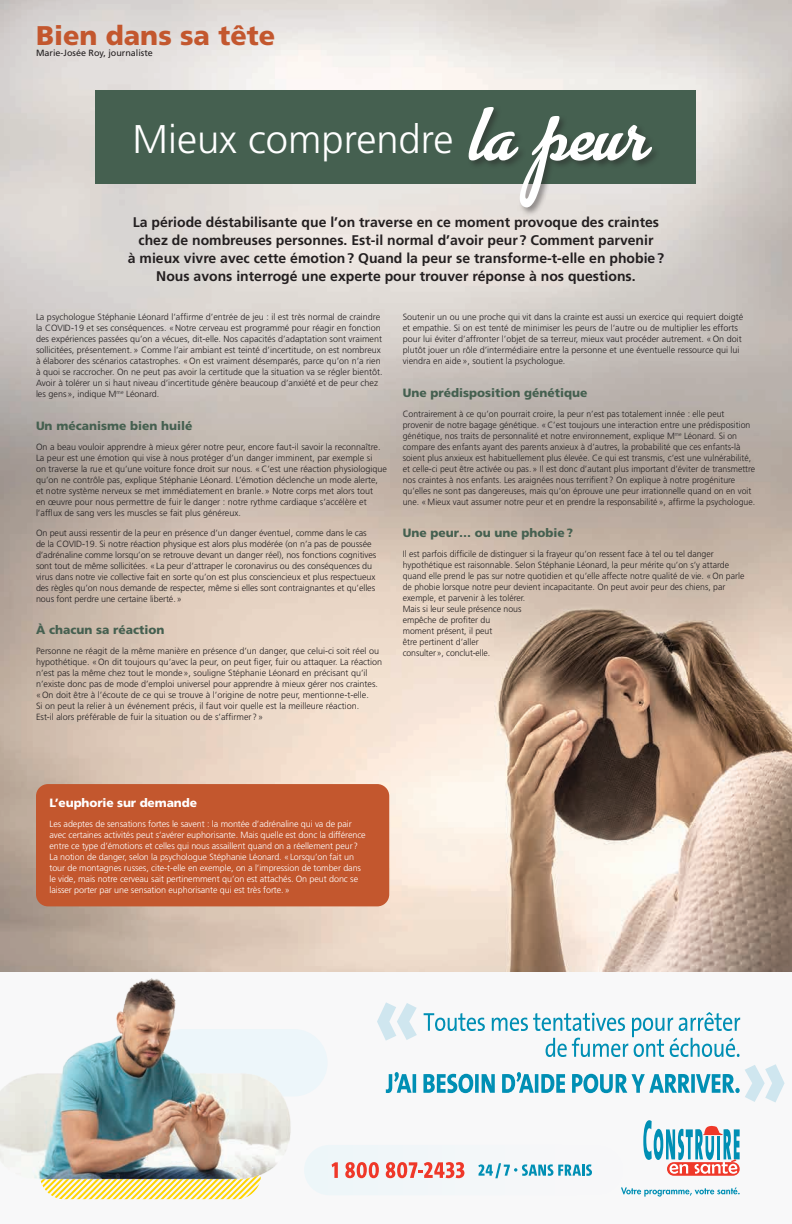
<style>
.page{position:relative;width:792px;height:1224px;background:#fff}
.page>*{position:absolute;margin:0;border:0;box-sizing:border-box;transform-origin:0 0}
.t1{font:300 40px "Frutiger";color:#fff}
.t2{font:900 27px "Frutiger";color:#c3572e}
.t3{font:700 14px/18px "Frutiger";color:#231f20;text-align:center}
.t4{font:900 12px "Frutiger";color:#456050}
.t5{font:900 12px "Frutiger";letter-spacing:-.01em;color:#fff}
.t6{font:300 9px/11px "Frutiger";color:#231f20}
.t7{font:300 9px/11px "Frutiger";letter-spacing:-.01em;color:#fff}
.t8{font:9px "Frutiger";color:#231f20}
.s1{font-family:"Advertising Script";font-weight:700;font-size:62px}
</style>
<div class="page">
<img style="left:0;top:0;width:792px;height:972px">
<div style="left:0;top:972px;width:792px;height:252px;background:#f8f8f9"></div>
<div style="left:149px;top:1029px;width:179px;height:67px;background:#edf6fa;border-radius:34px"></div>
<div style="left:304px;top:1145px;width:320px;height:50px;background:#edf6fa;border-radius:25px"></div>
<div style="left:667px;top:1162px;width:73px;height:14px;background:#ef3829;border-radius:7px"></div>
<svg style="left:643px;top:1120px;width:97px;height:54px"></svg>
<svg style="left:621px;top:1187px;width:119px;height:10px"></svg>
<svg style="left:332px;top:1162px;width:6px;height:16px"></svg>
<svg style="left:345px;top:1162px;width:34px;height:16px"></svg>
<svg style="left:386px;top:1162px;width:78px;height:16px"></svg>
<svg style="left:478px;top:1163px;width:114px;height:15px"></svg>
<img style="left:0;top:978px;width:291px;height:222px">
<div style="left:36px;top:784px;width:353px;height:122px;background:#c3572e;border-radius:12px"></div>
<div style="left:96px;top:91px;width:600px;height:93px;background:#456050"></div>
<div style="left:467px;top:105px;width:194px;height:111px;background:#231f20;opacity:.45"></div>
<svg style="left:424px;top:1012px;width:316px;height:45px"></svg>
<svg style="left:377px;top:1002px;width:40px;height:39px"></svg>
<svg style="left:386px;top:1064px;width:399px;height:38px"></svg>
<h2 class="t2" style="left:36px;top:19px;width:241px">Bien dans sa tête</h2>
<p class="t8" style="left:36px;top:48px;width:118px">Marie-Josée Roy, journaliste</p>
<h1 class="t1" style="left:133px;top:117px;width:517px">Mieux comprendre <span class="s1">lA pEUR</span></h1>
<p class="t3" style="left:128px;top:213px;width:538px">La période déstabilisante que l’on traverse en ce moment provoque des craintes chez de nombreuses personnes. Est-il normal d’avoir peur? Comment parvenir<br>à mieux vivre avec cette émotion? Quand la peur se transforme-t-elle en phobie?<br>Nous avons interrogé une experte pour trouver réponse à nos questions.</p>
<p class="t6" style="left:403px;top:312px;width:342px">Soutenir un ou une proche qui vit dans la crainte est aussi un exercice qui requiert doigté et empathie. Si on est tenté de minimiser les peurs de l’autre ou de multiplier les efforts pour lui éviter d’affronter l’objet de sa terreur, mieux vaut procéder autrement. «On doit plutôt jouer un rôle d’intermédiaire entre la personne et une éventuelle ressource qui lui viendra en aide», soutient la psychologue.</p>
<h3 class="t4" style="left:403px;top:385px;width:186px">Une prédisposition génétique</h3>
<p class="t6" style="left:403px;top:408px;width:354px">Contrairement à ce qu’on pourrait croire, la peur n’est pas totalement innée : elle peut provenir de notre bagage génétique. «C’est toujours une interaction entre une prédisposition génétique, nos traits de personnalité et notre environnement, explique M<sup>me</sup> Léonard. Si on compare des enfants ayant des parents anxieux à d’autres, la probabilité que ces enfants-là soient plus anxieux est habituellement plus élevée. Ce qui est transmis, c’est une vulnérabilité, et celle-ci peut être activée ou pas.» Il est donc d’autant plus important d’éviter de transmettre nos craintes à nos enfants. Les araignées nous terrifient? On explique à notre progéniture qu’elles ne sont pas dangereuses, mais qu’on éprouve une peur irrationnelle quand on en voit une. «Mieux vaut assumer notre peur et en prendre la responsabilité», affirme la psychologue.</p>
<h3 class="t4" style="left:403px;top:526px;width:172px">Une peur… ou une phobie?</h3>
<p class="t6" style="left:403px;top:548px;width:343px">Il est parfois difficile de distinguer si la frayeur qu’on ressent face à tel ou tel danger hypothétique est raisonnable. Selon Stéphanie Léonard, la peur mérite qu’on s’y attarde quand elle prend le pas sur notre quotidien et qu’elle affecte notre qualité de vie. «On parle de phobie lorsque notre peur devient incapacitante. On peut avoir peur des chiens, par exemple, et parvenir à les tolérer.<br>Mais si leur seule présence nous<br>empêche de profiter du<br>moment présent, il peut<br>être pertinent d’aller<br>consulter», conclut-elle.</p>
<p class="t6" style="left:36px;top:312px;width:348px">La psychologue Stéphanie Léonard l’affirme d’entrée de jeu : il est très normal de craindre la COVID-19 et ses conséquences. «Notre cerveau est programmé pour réagir en fonction des expériences passées qu’on a vécues, dit-elle. Nos capacités d’adaptation sont vraiment sollicitées, présentement.» Comme l’air ambiant est teinté d’incertitude, on est nombreux à élaborer des scénarios catastrophes. «On est vraiment désemparés, parce qu’on n’a rien à quoi se raccrocher. On ne peut pas avoir la certitude que la situation va se régler bientôt.<br>Avoir à tolérer un si haut niveau d’incertitude génère beaucoup d’anxiété et de peur chez les gens», indique M<sup>me</sup> Léonard.</p>
<h3 class="t4" style="left:36px;top:418px;width:158px">Un mécanisme bien huilé</h3>
<p class="t6" style="left:36px;top:441px;width:352px">On a beau vouloir apprendre à mieux gérer notre peur, encore faut-il savoir la reconnaître.<br>La peur est une émotion qui vise à nous protéger d’un danger imminent, par exemple si<br>on traverse la rue et qu’une voiture fonce droit sur nous. «C’est une réaction physiologique qu’on ne contrôle pas, explique Stéphanie Léonard. L’émotion déclenche un mode alerte, et notre système nerveux se met immédiatement en branle.» Notre corps met alors tout<br>en œuvre pour nous permettre de fuir le danger : notre rythme cardiaque s’accélère et l’afflux de sang vers les muscles se fait plus généreux.</p>
<p class="t6" style="left:36px;top:527px;width:342px">On peut aussi ressentir de la peur en présence d’un danger éventuel, comme dans le cas de la COVID-19. Si notre réaction physique est alors plus modérée (on n’a pas de poussée d’adrénaline comme lorsqu’on se retrouve devant un danger réel), nos fonctions cognitives sont tout de même sollicitées. «La peur d’attraper le coronavirus ou des conséquences du virus dans notre vie collective fait en sorte qu’on est plus consciencieux et plus respectueux des règles qu’on nous demande de respecter, même si elles sont contraignantes et qu’elles nous font perdre une certaine liberté.»</p>
<h3 class="t4" style="left:36px;top:623px;width:130px">À chacun sa réaction</h3>
<p class="t6" style="left:36px;top:645px;width:348px">Personne ne réagit de la même manière en présence d’un danger, que celui-ci soit réel ou hypothétique. «On dit toujours qu’avec la peur, on peut figer, fuir ou attaquer. La réaction n’est pas la même chez tout le monde», souligne Stéphanie Léonard en précisant qu’il n’existe donc pas de mode d’emploi universel pour apprendre à mieux gérer nos craintes. «On doit être à l’écoute de ce qui se trouve à l’origine de notre peur, mentionne-t-elle.<br>Si on peut la relier à un événement précis, il faut voir quelle est la meilleure réaction.<br>Est-il alors préférable de fuir la situation ou de s’affirmer?»</p>
<h3 class="t5" style="left:50px;top:795px;width:149px">L’euphorie sur demande</h3>
<p class="t7" style="left:50px;top:818px;width:318px">Les adeptes de sensations fortes le savent : la montée d’adrénaline qui va de pair avec certaines activités peut s’avérer euphorisante. Mais quelle est donc la différence entre ce type d’émotions et celles qui nous assaillent quand on a réellement peur?<br>La notion de danger, selon la psychologue Stéphanie Léonard. «Lorsqu’on fait un tour de montagnes russes, cite-t-elle en exemple, on a l’impression de tomber dans le vide, mais notre cerveau sait pertinemment qu’on est attachés. On peut donc se laisser porter par une sensation euphorisante qui est très forte.»</p>
</div>
